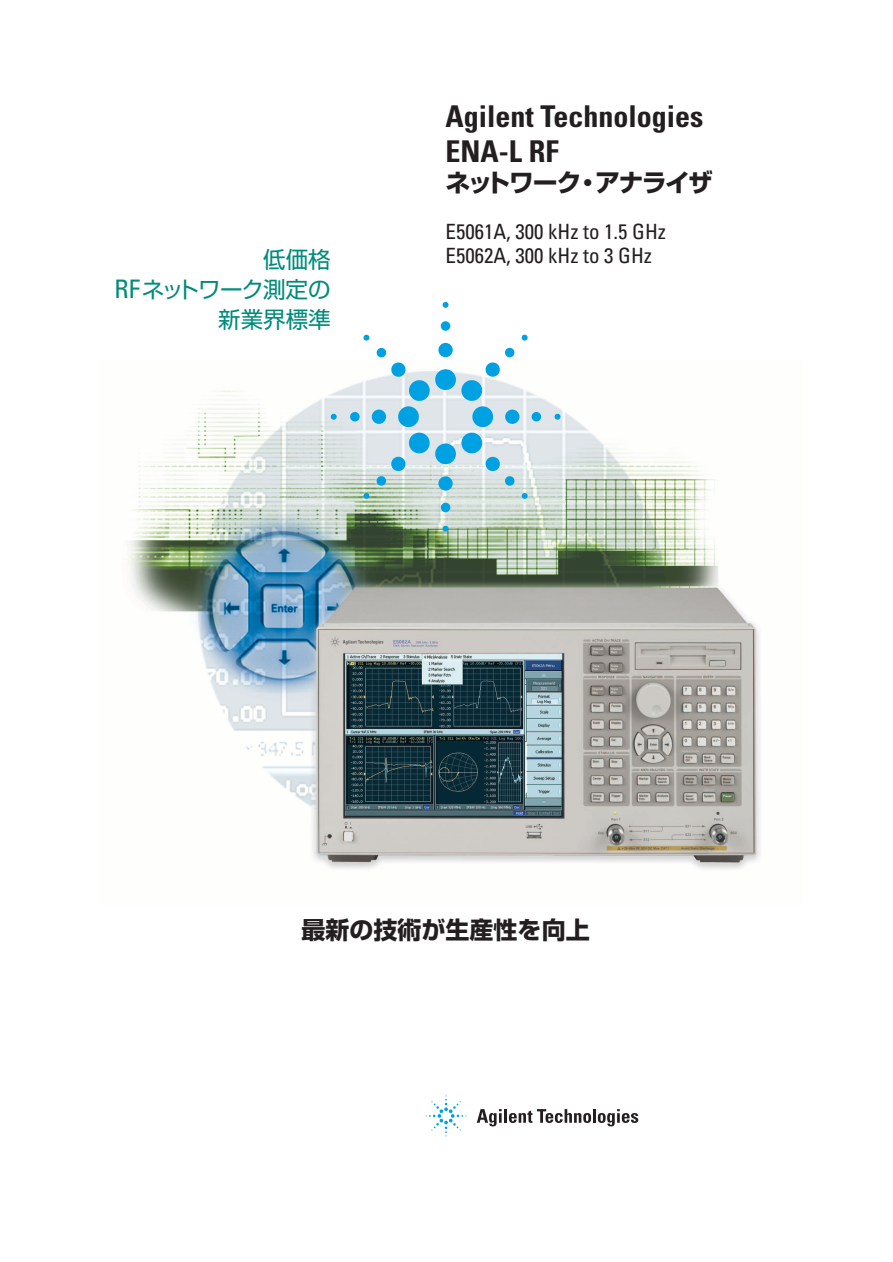
<style>
.page{position:relative;width:893px;height:1262px;background:#fff}
.page>*{position:absolute;margin:0;border:0;box-sizing:border-box;transform-origin:0 0}
.t1{font:700 condensed 30px/34.5px "Univers";color:#231f20}
.t2{font:700 24.75px "Shin Go";letter-spacing:-.055em;color:#231f20}
.t3{font:700 24px "Shin Go";color:#231f20}
.t4{font:22.5px/30px "Shin Go";color:#008b7b;text-align:right}
.t5{font:condensed 21px "Univers";color:#231f20}
.s1{font-family:"Univers";font-stretch:condensed;font-size:25.5px}
</style>
<div class="page">
<svg style="left:477px;top:1109px;width:161px;height:17px"></svg>
<svg style="left:425px;top:1095px;width:41px;height:41px"></svg>
<img style="left:128px;top:371px;width:632px;height:498px">
<div style="left:435px;top:369px;width:21px;height:21px;background:#00a1e3;border-radius:50%"></div>
<div style="left:438px;top:343px;width:14px;height:14px;background:#00a1e3;border-radius:50%"></div>
<div style="left:441px;top:321px;width:9px;height:10px;background:#00a1e3;border-radius:50%"></div>
<svg style="left:442px;top:302px;width:6px;height:6px"></svg>
<div style="left:472px;top:406px;width:21px;height:21px;background:#00a1e3;border-radius:50%"></div>
<div style="left:505px;top:409px;width:14px;height:15px;background:#00a1e3;border-radius:50%"></div>
<div style="left:531px;top:412px;width:10px;height:9px;background:#00a1e3;border-radius:50%"></div>
<svg style="left:554px;top:414px;width:6px;height:6px"></svg>
<div style="left:435px;top:443px;width:21px;height:21px;background:#00a1e3;border-radius:50%"></div>
<div style="left:438px;top:476px;width:14px;height:14px;background:#00a1e3;border-radius:50%"></div>
<div style="left:441px;top:503px;width:9px;height:9px;background:#00a1e3;border-radius:50%"></div>
<svg style="left:442px;top:525px;width:6px;height:6px"></svg>
<div style="left:398px;top:406px;width:21px;height:21px;background:#00a1e3;border-radius:50%"></div>
<div style="left:372px;top:409px;width:14px;height:15px;background:#00a1e3;border-radius:50%"></div>
<div style="left:350px;top:412px;width:9px;height:9px;background:#00a1e3;border-radius:50%"></div>
<svg style="left:331px;top:414px;width:5px;height:6px"></svg>
<svg style="left:460px;top:347px;width:55px;height:55px"></svg>
<svg style="left:521px;top:334px;width:7px;height:7px"></svg>
<svg style="left:460px;top:431px;width:55px;height:55px"></svg>
<svg style="left:521px;top:492px;width:7px;height:7px"></svg>
<svg style="left:376px;top:431px;width:54px;height:55px"></svg>
<svg style="left:363px;top:492px;width:6px;height:7px"></svg>
<svg style="left:376px;top:347px;width:55px;height:55px"></svg>
<svg style="left:363px;top:334px;width:7px;height:7px"></svg>
<h1 class="t1" style="left:445px;top:102px;width:259px">Agilent Technologies<br>ENA-L RF</h1>
<p class="t2" style="left:445px;top:173px;width:269px">ネットワーク・アナライザ</p>
<p class="t5" style="left:445px;top:224px;width:222px">E5061A, 300 kHz to 1.5 GHz</p>
<p class="t4" style="left:263px;top:247px;width:69px">低価格</p>
<p class="t5" style="left:445px;top:248px;width:208px">E5062A, 300 kHz to 3 GHz</p>
<p class="t4" style="left:115px;top:277px;width:218px"><span class="s1">RF</span>ネットワーク測定の新業界標準</p>
<p class="t3" style="left:301px;top:921px;width:289px">最新の技術が生産性を向上</p>
</div>
